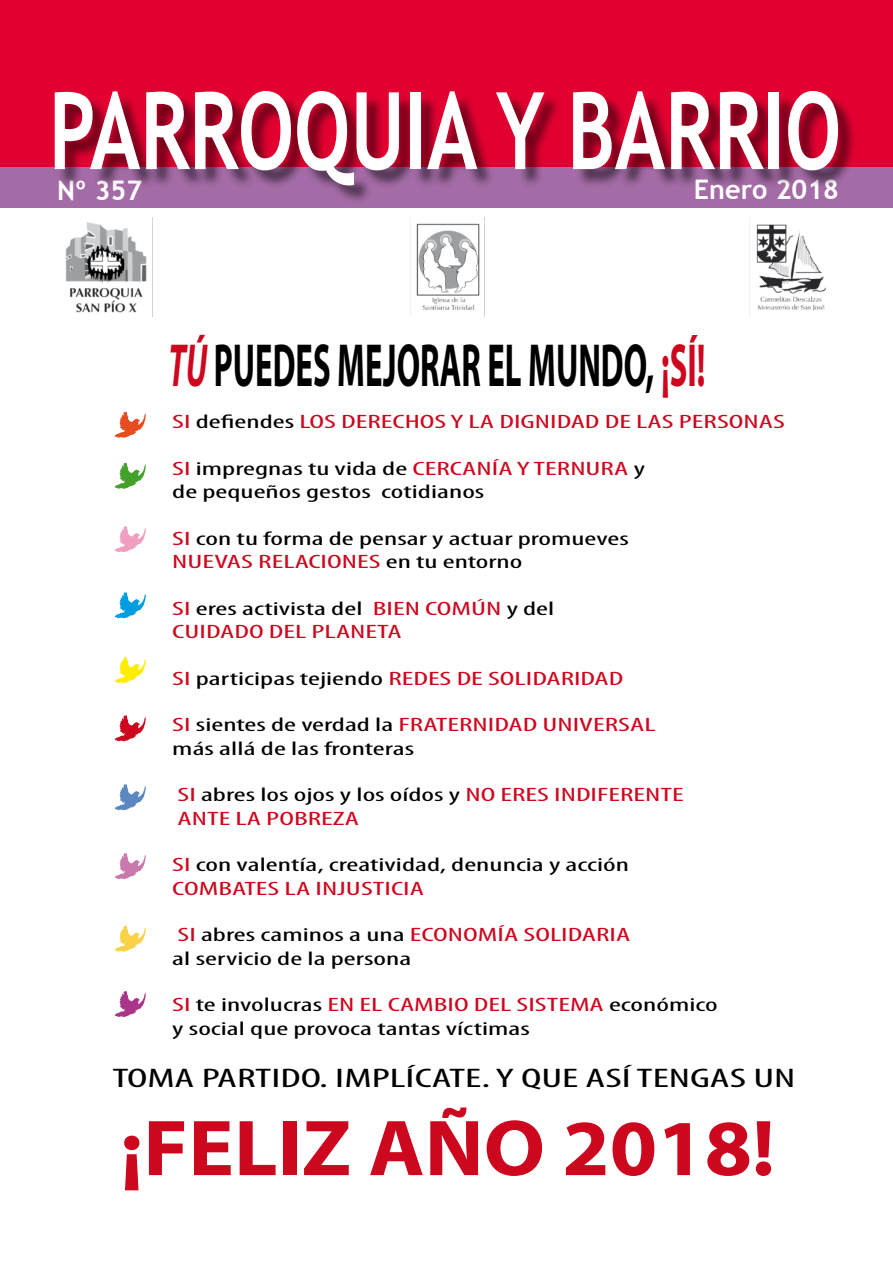
<style>
.page{position:relative;width:893px;height:1263px;background:#fff}
.page>*{position:absolute;margin:0;border:0;box-sizing:border-box;transform-origin:0 0}
.t1{font:700 107.25px "Trebuchet MS";color:#fff;scale:.74 1}
.t2{font:700 79.95px "Myriad Pro";color:#cd071e;scale:1.07 1}
.t3{font:700 61.2px "Myriad Pro";color:#000;scale:.54 1}
.t4{font:condensed 27px "Myriad Pro";color:#000;scale:1.69 1}
.t5{font:700 27px "Trebuchet MS";color:#fff}
.t6{font:condensed 19.5px/23.4px "Myriad Pro";color:#000;scale:1.69 1}
.t7{font:condensed 19.5px/23.4px "Myriad Pro";color:#cd071e;scale:1.69 1}
.s1{font-style:italic;color:#cd071e}
.s2{color:#cd071e}
.s3{color:#000}
</style>
<div class="page">
<div style="left:0;top:0;width:893px;height:168px;background:#e20031"></div>
<div style="left:0;top:168px;width:893px;height:40px;background:#a46ba6"></div>
<div style="left:57px;top:93px;width:800px;height:111px;background:#000;opacity:.5"></div>
<img style="left:65px;top:217px;width:761px;height:100px">
<svg style="left:115px;top:411px;width:31px;height:27px"></svg>
<svg style="left:115px;top:462px;width:31px;height:27px"></svg>
<svg style="left:115px;top:526px;width:31px;height:26px"></svg>
<svg style="left:115px;top:592px;width:31px;height:26px"></svg>
<svg style="left:115px;top:657px;width:31px;height:26px"></svg>
<svg style="left:115px;top:715px;width:31px;height:26px"></svg>
<svg style="left:115px;top:784px;width:31px;height:26px"></svg>
<svg style="left:115px;top:853px;width:31px;height:26px"></svg>
<svg style="left:115px;top:925px;width:31px;height:27px"></svg>
<svg style="left:115px;top:991px;width:31px;height:26px"></svg>
<h1 class="t1" style="left:49px;top:64px;width:1072px">PARROQUIA Y BARRIO</h1>
<h3 class="t5" style="left:57px;top:174px;width:87px">Nº 357</h3>
<h3 class="t5" style="left:694px;top:173px;width:147px">Enero 2018</h3>
<h3 class="t3" style="left:169px;top:325px;width:996px"><span class="s1">TÚ</span> PUEDES MEJORAR EL MUNDO, <span class="s2">¡SÍ!</span></h3>
<p class="t7" style="left:172px;top:410px;width:364px">SI <span class="s3">defiendes</span> LOS DERECHOS Y LA DIGNIDAD DE LAS PERSONAS</p>
<p class="t6" style="left:172px;top:456px;width:281px"><span class="s2">SI</span> impregnas tu vida de <span class="s2">CERCANÍA Y TERNURA</span> y de pequeños gestos cotidianos</p>
<p class="t6" style="left:172px;top:526px;width:272px"><span class="s2">SI</span> con tu forma de pensar y actuar promueves<br><span class="s2">NUEVAS RELACIONES</span> en tu entorno</p>
<p class="t7" style="left:172px;top:596px;width:228px">SI <span class="s3">eres activista del</span> BIEN COMÚN <span class="s3">y del<br></span>CUIDADO DEL PLANETA</p>
<p class="t7" style="left:172px;top:666px;width:268px">SI <span class="s3">participas tejiendo</span> REDES DE SOLIDARIDAD</p>
<p class="t6" style="left:172px;top:713px;width:287px"><span class="s2">SI</span> sientes de verdad la <span class="s2">FRATERNIDAD UNIVERSAL </span>más allá de las fronteras</p>
<p class="t7" style="left:177px;top:783px;width:301px">SI <span class="s3">abres los ojos y los oídos y</span> NO ERES INDIFERENTE<br>ANTE LA POBREZA</p>
<p class="t6" style="left:172px;top:853px;width:272px"><span class="s2">SI</span> con valentía, creatividad, denuncia y acción<br><span class="s2">COMBATES LA INJUSTICIA</span></p>
<p class="t6" style="left:172px;top:923px;width:273px"><span class="s2">SI</span> abres caminos a una <span class="s2">ECONOMÍA SOLIDARIA </span>al servicio de la persona</p>
<p class="t6" style="left:172px;top:993px;width:324px"><span class="s2">SI</span> te involucras <span class="s2">EN EL CAMBIO DEL SISTEMA</span> económico y social que provoca tantas víctimas</p>
<h3 class="t4" style="left:113px;top:1061px;width:406px">TOMA PARTIDO. IMPLÍCATE. Y QUE ASÍ TENGAS UN</h3>
<h2 class="t2" style="left:120px;top:1096px;width:613px">¡FELIZ AÑO 2018!</h2>
</div>
